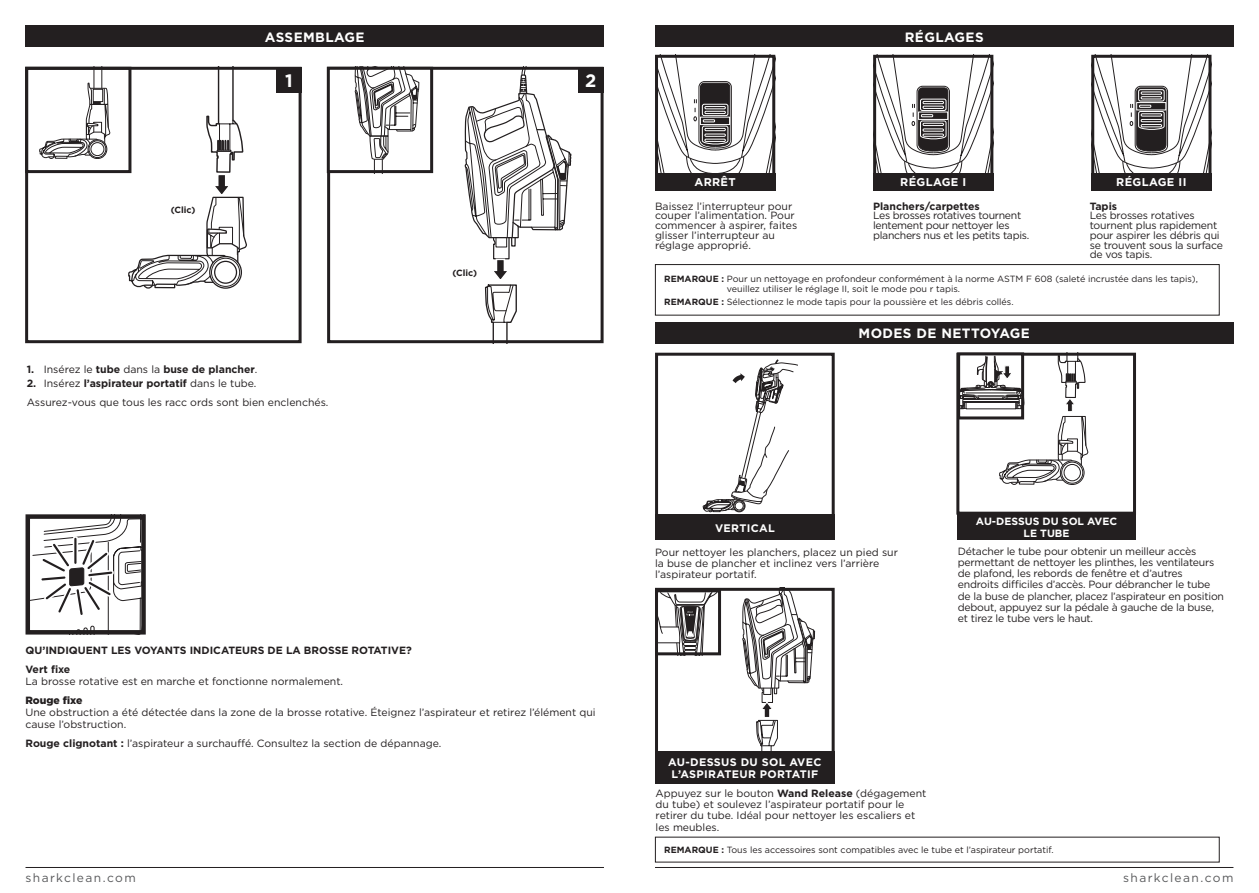
<style>
.page{position:relative;width:1259px;height:893px;background:#fff}
.page>*{position:absolute;margin:0;border:0;box-sizing:border-box;transform-origin:0 0}
.t1{font:700 18px "Gotham";color:#fff}
.t2{font:700 13.5px "Gotham";letter-spacing:.03em;color:#fff}
.t3{font:12px "Gotham";letter-spacing:.115em;color:#58595b}
.t4{font:700 11.25px "Gotham";letter-spacing:.03em;color:#fff}
.t5{font:700 10.95px/12px "Gotham";letter-spacing:.03em;color:#fff}
.t6{font:10.5px/11.2px "Gotham";letter-spacing:-.015em;color:#231f20}
.t7{font:700 10.5px/18.8px "Gotham";color:#231f20}
.t8{font:700 10.5px/12px "Gotham";color:#fff;text-align:center}
.t9{font:900 10.5px "Gotham";color:#231f20}
.t10{font:9px/10.5px "Gotham";color:#231f20}
.t11{font:700 9px "Gotham";color:#231f20}
.s1{font-weight:400}
.s2{font-weight:700}
</style>
<div class="page">
<hr style="left:655px;top:867px;width:578px;height:1px;background:#231f20">
<hr style="left:26px;top:867px;width:578px;height:1px;background:#231f20">
<div style="left:655px;top:588px;width:179px;height:179px;border:3px solid #231f20"></div>
<div style="left:26px;top:26px;width:578px;height:21px;background:#231f20"></div>
<div style="left:655px;top:26px;width:578px;height:21px;background:#231f20"></div>
<div style="left:655px;top:322px;width:578px;height:21px;background:#231f20"></div>
<div style="left:655px;top:264px;width:564px;height:51px;border:1px solid #231f20"></div>
<svg style="left:659px;top:59px;width:112px;height:114px"></svg>
<div style="left:655px;top:55px;width:120px;height:135px;border:3px solid #231f20"></div>
<svg style="left:877px;top:59px;width:112px;height:114px"></svg>
<div style="left:873px;top:55px;width:120px;height:135px;border:3px solid #231f20"></div>
<svg style="left:1095px;top:59px;width:112px;height:114px"></svg>
<div style="left:1091px;top:55px;width:120px;height:135px;border:3px solid #231f20"></div>
<div style="left:655px;top:173px;width:120px;height:17px;background:#231f20"></div>
<div style="left:873px;top:173px;width:120px;height:17px;background:#231f20"></div>
<div style="left:1091px;top:173px;width:120px;height:17px;background:#231f20"></div>
<div style="left:655px;top:353px;width:179px;height:179px;border:3px solid #231f20"></div>
<div style="left:655px;top:515px;width:180px;height:25px;background:#231f20"></div>
<div style="left:957px;top:515px;width:179px;height:25px;background:#231f20"></div>
<div style="left:956px;top:353px;width:180px;height:162px;border:3px solid #231f20"></div>
<div style="left:655px;top:751px;width:179px;height:33px;background:#231f20"></div>
<svg style="left:742px;top:588px;width:73px;height:163px"></svg>
<svg style="left:659px;top:593px;width:58px;height:58px"></svg>
<div style="left:655px;top:589px;width:66px;height:66px;border:3px solid #231f20"></div>
<svg style="left:957px;top:352px;width:131px;height:133px"></svg>
<div style="left:327px;top:67px;width:276px;height:276px;border:3px solid #231f20"></div>
<svg style="left:464px;top:67px;width:107px;height:276px"></svg>
<div style="left:276px;top:67px;width:26px;height:25px;background:#231f20"></div>
<div style="left:578px;top:67px;width:25px;height:25px;background:#231f20"></div>
<svg style="left:39px;top:71px;width:71px;height:88px"></svg>
<div style="left:25px;top:67px;width:106px;height:106px;border:3px solid #231f20"></div>
<svg style="left:354px;top:71px;width:65px;height:98px"></svg>
<div style="left:327px;top:67px;width:106px;height:106px;border:3px solid #231f20"></div>
<svg style="left:703px;top:360px;width:95px;height:152px"></svg>
<svg style="left:128px;top:71px;width:119px;height:218px"></svg>
<div style="left:25px;top:67px;width:277px;height:276px;border:3px solid #231f20"></div>
<svg style="left:31px;top:519px;width:110px;height:111px"></svg>
<div style="left:26px;top:514px;width:120px;height:121px;border:4px solid #231f20"></div>
<p class="t2" style="left:265px;top:28px;width:101px">ASSEMBLAGE</p>
<p class="t2" style="left:904px;top:28px;width:80px">RÉGLAGES</p>
<p class="t11" style="left:171px;top:203px;width:26px">(Clic)</p>
<h1 class="t1" style="left:285px;top:68px;width:9px">1</h1>
<h1 class="t1" style="left:585px;top:68px;width:13px">2</h1>
<p class="t11" style="left:452px;top:267px;width:26px">(Clic)</p>
<p class="t7" style="left:27px;top:360px;width:232px">1. <span class="s1">Insérez le</span> tube <span class="s1">dans la</span> buse de plancher<span class="s1">.</span></p>
<p class="t6" style="left:27px;top:374px;width:303px;line-height:18.3px"><span class="s2">2.</span> Insérez <span class="s2">l’aspirateur portatif</span> dans le tube.<br>Assurez-vous que tous les racc ords sont bien enclenchés.</p>
<p class="t7" style="left:26px;top:641px;width:388px">QU’INDIQUENT LES VOYANTS INDICATEURS DE LA BROSSE ROTATIVE?<br>Vert fixe</p>
<p class="t6" style="left:26px;top:675px;width:319px">La brosse rotative est en marche et fonctionne normalement.</p>
<p class="t9" style="left:26px;top:693px;width:58px">Rouge fixe</p>
<p class="t6" style="left:26px;top:706px;width:572px;line-height:12px">Une obstruction a été détectée dans la zone de la brosse rotative. Éteignez l’aspirateur et retirez l’élément qui cause l’obstruction.</p>
<p class="t6" style="left:26px;top:737px;width:417px"><span class="s2">Rouge clignotant :</span> l’aspirateur a surchauffé. Consultez la section de dépannage.</p>
<p class="t4" style="left:694px;top:175px;width:43px">ARRÊT</p>
<p class="t4" style="left:900px;top:175px;width:68px">RÉGLAGE I</p>
<p class="t4" style="left:1116px;top:175px;width:72px">RÉGLAGE II</p>
<p class="t6" style="left:655px;top:201px;width:144px;line-height:9.8px">Baissez l’interrupteur pour couper l’alimentation. Pour commencer à aspirer, faites glisser l’interrupteur au réglage approprié.</p>
<p class="t7" style="left:873px;top:196px;width:108px">Planchers/carpettes</p>
<p class="t6" style="left:873px;top:210px;width:158px;line-height:9.8px">Les brosses rotatives tournent lentement pour nettoyer les planchers nus et les petits tapis.</p>
<p class="t7" style="left:1089px;top:196px;width:29px">Tapis</p>
<p class="t6" style="left:1089px;top:211px;width:135px;line-height:9.8px">Les brosses rotatives tournent plus rapidement pour aspirer les débris qui se trouvent sous la surface de vos tapis.</p>
<p class="t10" style="left:727px;top:273px;width:473px;text-indent:-63px"><span class="s2">REMARQUE :</span> Pour un nettoyage en profondeur conformément à la norme ASTM F 608 (saleté incrustée dans les tapis), veuillez utiliser le réglage II, soit le mode pou r tapis.</p>
<p class="t10" style="left:664px;top:296px;width:351px"><span class="s2">REMARQUE :</span> Sélectionnez le mode tapis pour la poussière et les débris collés.</p>
<p class="t5" style="left:715px;top:522px;width:61px">VERTICAL</p>
<p class="t2" style="left:858px;top:324px;width:173px">MODES DE NETTOYAGE</p>
<p class="t8" style="left:976px;top:516px;width:143px">AU-DESSUS DU SOL AVEC<br>LE TUBE</p>
<p class="t6" style="left:655px;top:546px;width:244px">Pour nettoyer les planchers, placez un pied sur la buse de plancher et inclinez vers l’arrière l’aspirateur portatif.</p>
<p class="t6" style="left:957px;top:545px;width:268px">Détacher le tube pour obtenir un meilleur accès permettant de nettoyer les plinthes, les ventilateurs de plafond, les rebords de fenêtre et d’autres endroits difficiles d’accès. Pour débrancher le tube de la buse de plancher, placez l’aspirateur en position debout, appuyez sur la pédale à gauche de la buse, et tirez le tube vers le haut.</p>
<p class="t5" style="left:668px;top:756px;width:155px">AU-DESSUS DU SOL AVEC<br>L’ASPIRATEUR PORTATIF</p>
<p class="t6" style="left:655px;top:787px;width:272px">Appuyez sur le bouton <span class="s2">Wand Release</span> (dégagement du tube) et soulevez l’aspirateur portatif pour le retirer du tube. Idéal pour nettoyer les escaliers et les meubles.</p>
<p class="t10" style="left:664px;top:845px;width:391px"><span class="s2">REMARQUE :</span> Tous les accessoires sont compatibles avec le tube et l’aspirateur portatif.</p>
<p class="t3" style="left:26px;top:870px;width:112px">sharkclean.com</p>
<p class="t3" style="left:1123px;top:870px;width:112px">sharkclean.com</p>
</div>
